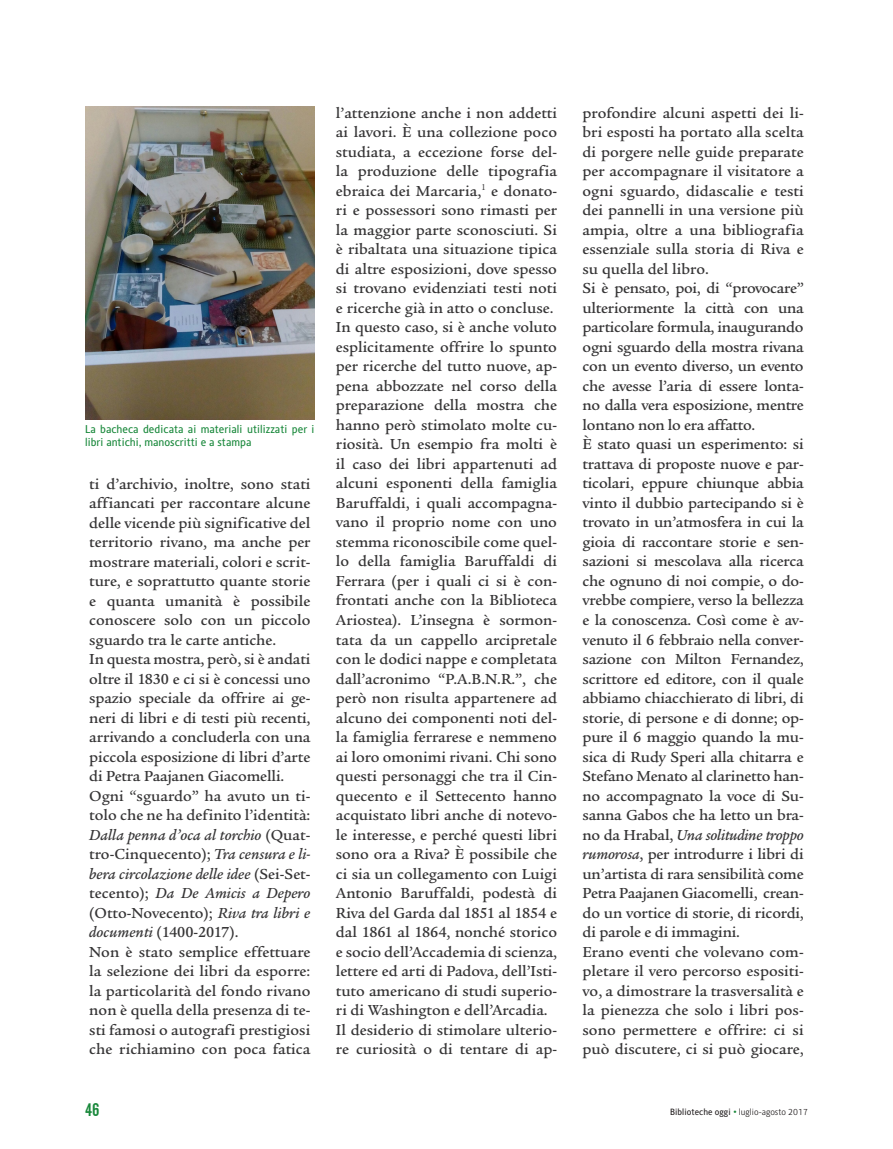
<style>
.page{position:relative;width:893px;height:1149px;background:#fff}
.page>*{position:absolute;margin:0;border:0;box-sizing:border-box;transform-origin:0 0}
.t1{font:18px "Alternate Gothic No 2 BT";color:#19883b}
.testi_-_rubriche-1Co{font:500 15.75px/19.5px "Legacy Ser ITC";color:#363536;text-align:justify}
.dida{font:11.25px/13.5px "Alber";color:#19883b}
.t2{font:300 9px "Alber";color:#231f20}
.s1{font-style:italic}
.s2{font-weight:400}
.s3{font-weight:700;font-style:italic;color:#19883b}
</style>
<div class="page">
<img style="left:86px;top:106px;width:229px;height:313px">
<p class="dida" style="left:85px;top:422px;width:231px">La bacheca dedicata ai materiali utilizzati per i libri antichi, manoscritti e a stampa</p>
<p class="testi_-_rubriche-1Co" style="left:89px;top:474px;width:223px">ti d’archivio, inoltre, sono stati affiancati per raccontare alcune delle vicende più significative del territorio rivano, ma anche per mostrare materiali, colori e scrit&shy;ture, e soprattutto quante storie e quanta umanità è possibile conoscere solo con un piccolo sguardo tra le carte antiche.</p>
<p class="testi_-_rubriche-1Co" style="left:89px;top:649px;width:223px">In questa mostra, però, si è andati oltre il 1830 e ci si è concessi uno spazio speciale da offrire ai ge&shy;neri di libri e di testi più recenti, arrivando a concluderla con una piccola esposizione di libri d’arte di Petra Paajanen Giacomelli.</p>
<p class="testi_-_rubriche-1Co" style="left:89px;top:786px;width:223px">Ogni “sguardo” ha avuto un ti&shy;tolo che ne ha definito l’identità:<br><span class="s1">Dalla penna d’oca al torchio</span> (Quat&shy;tro-Cinquecento); <span class="s1">Tra censura e li&shy;bera circolazione delle idee</span> (Sei-Set&shy;tecento); <span class="s1">Da De Amicis a Depero </span>(Otto-Novecento); <span class="s1">Riva tra libri e documenti</span> (1400-2017).</p>
<p class="testi_-_rubriche-1Co" style="left:89px;top:942px;width:223px">Non è stato semplice effettuare la selezione dei libri da esporre: la particolarità del fondo rivano non è quella della presenza di te&shy;sti famosi o autografi prestigiosi che richiamino con poca fatica</p>
<p class="testi_-_rubriche-1Co" style="left:336px;top:103px;width:223px">l’attenzione anche i non addetti ai lavori. È una collezione poco studiata, a eccezione forse del&shy;la produzione delle tipografia ebraica dei Marcaria,<sup>1</sup> e donato&shy;ri e possessori sono rimasti per la maggior parte sconosciuti. Si è ribaltata una situazione tipica di altre esposizioni, dove spesso si trovano evidenziati testi noti e ricerche già in atto o concluse.</p>
<p class="testi_-_rubriche-1Co" style="left:336px;top:317px;width:223px">In questo caso, si è anche voluto esplicitamente offrire lo spunto per ricerche del tutto nuove, ap&shy;pena abbozzate nel corso della preparazione della mostra che hanno però stimolato molte cu&shy;riosità. Un esempio fra molti è il caso dei libri appartenuti ad alcuni esponenti della famiglia Baruffaldi, i quali accompagna&shy;vano il proprio nome con uno stemma riconoscibile come quel&shy;lo della famiglia Baruffaldi di Ferrara (per i quali ci si è con&shy;frontati anche con la Biblioteca Ariostea). L’insegna è sormon&shy;tata da un cappello arcipretale con le dodici nappe e completata dall’acronimo “P.A.B.N.R.”, che però non risulta appartenere ad alcuno dei componenti noti del&shy;la famiglia ferrarese e nemmeno ai loro omonimi rivani. Chi sono questi personaggi che tra il Cin&shy;quecento e il Settecento hanno acquistato libri anche di notevo&shy;le interesse, e perché questi libri sono ora a Riva? È possibile che ci sia un collegamento con Luigi Antonio Baruffaldi, podestà di Riva del Garda dal 1851 al 1854 e dal 1861 al 1864, nonché storico e socio dell’Accademia di scienza, lettere ed arti di Padova, dell’Isti&shy;tuto americano di studi superio&shy;ri di Washington e dell’Arcadia.</p>
<p class="testi_-_rubriche-1Co" style="left:336px;top:1019px;width:223px">Il desiderio di stimolare ulterio&shy;re curiosità o di tentare di ap-</p>
<p class="testi_-_rubriche-1Co" style="left:583px;top:103px;width:223px">profondire alcuni aspetti dei li&shy;bri esposti ha portato alla scelta di porgere nelle guide preparate per accompagnare il visitatore a ogni sguardo, didascalie e testi dei pannelli in una versione più ampia, oltre a una bibliografia essenziale sulla storia di Riva e su quella del libro.</p>
<p class="testi_-_rubriche-1Co" style="left:583px;top:278px;width:223px">Si è pensato, poi, di “provocare” ulteriormente la città con una particolare formula, inaugurando ogni sguardo della mostra rivana con un evento diverso, un evento che avesse l’aria di essere lonta&shy;no dalla vera esposizione, mentre lontano non lo era affatto.</p>
<p class="testi_-_rubriche-1Co" style="left:583px;top:434px;width:223px">È stato quasi un esperimento: si trattava di proposte nuove e par&shy;ticolari, eppure chiunque abbia vinto il dubbio partecipando si è trovato in un’atmosfera in cui la gioia di raccontare storie e sen&shy;sazioni si mescolava alla ricerca che ognuno di noi compie, o do&shy;vrebbe compiere, verso la bellezza e la conoscenza. Così come è av&shy;venuto il 6 febbraio nella conver&shy;sazione con Milton Fernandez, scrittore ed editore, con il quale abbiamo chiacchierato di libri, di storie, di persone e di donne; op&shy;pure il 6 maggio quando la mu&shy;sica di Rudy Speri alla chitarra e Stefano Menato al clarinetto han&shy;no accompagnato la voce di Su&shy;sanna Gabos che ha letto un bra&shy;no da Hrabal, <span class="s1">Una solitudine troppo rumorosa</span>, per introdurre i libri di un’artista di rara sensibilità come Petra Paajanen Giacomelli, crean&shy;do un vortice di storie, di ricordi, di parole e di immagini.</p>
<p class="testi_-_rubriche-1Co" style="left:583px;top:941px;width:223px">Erano eventi che volevano com&shy;pletare il vero percorso espositi&shy;vo, a dimostrare la trasversalità e la pienezza che solo i libri pos&shy;sono permettere e offrire: ci si può discutere, ci si può giocare,</p>
<p class="t1" style="left:85px;top:1099px;width:16px">46</p>
<p class="t2" style="left:670px;top:1106px;width:139px"><span class="s2">Biblioteche oggi</span> <span class="s3">•</span> luglio-agosto 2017</p>
</div>
